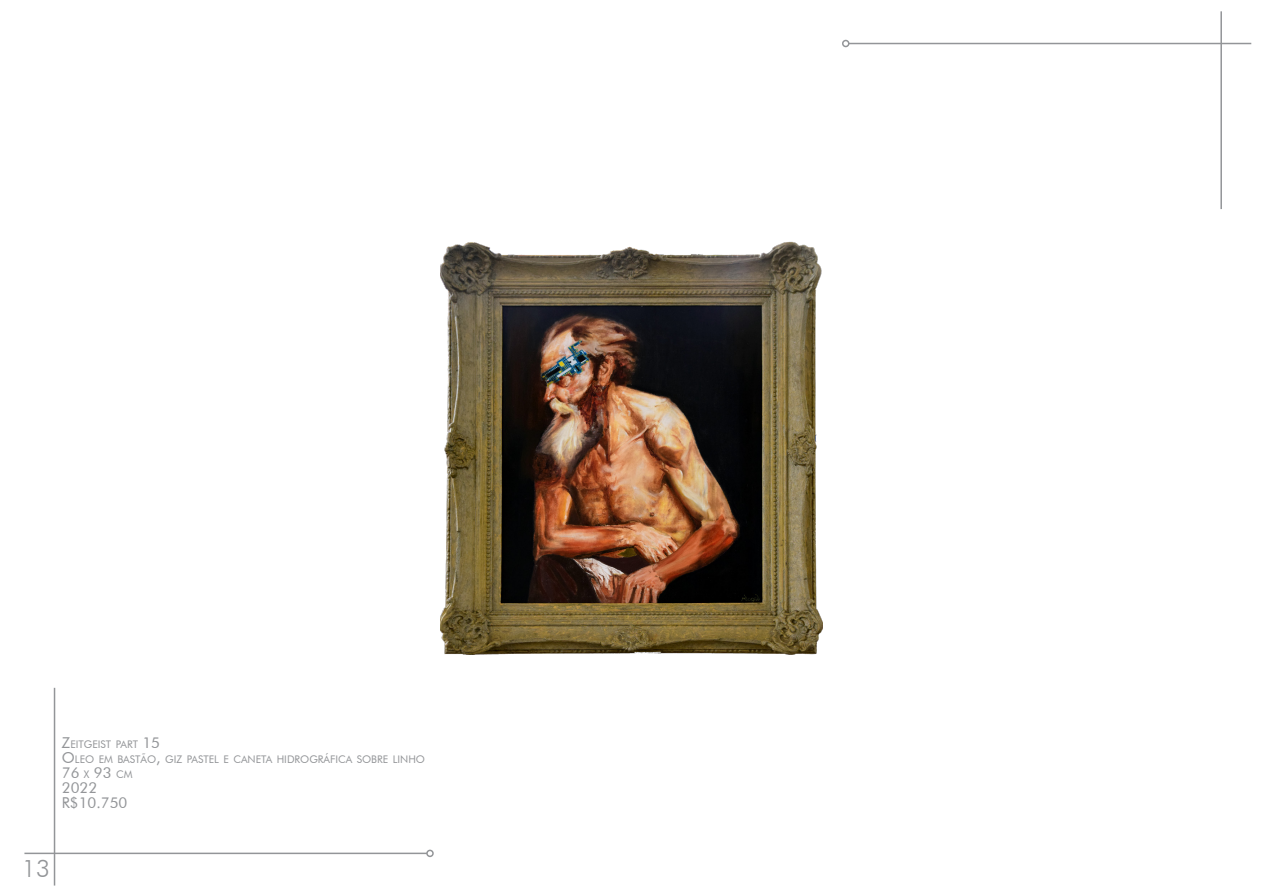
<style>
.page{position:relative;width:1263px;height:893px;background:#fff}
.page>*{position:absolute;margin:0;border:0;box-sizing:border-box;transform-origin:0 0}
.t1{font:300 24px "Futura BT";color:#939598}
.t2{font:15px "Futura BT";color:#939598}
.t3{font:10.5px "Futura BT";color:#939598}
.s1{font-size:15px}
.s2{font-size:10.5px}
</style>
<div class="page">
<hr style="left:24px;top:853px;width:403px;height:1px;background:#939598">
<div style="left:426px;top:850px;width:8px;height:7px;border:2px solid #939598;border-radius:50%"></div>
<hr style="left:54px;top:688px;width:1px;height:197px;background:#939598">
<hr style="left:849px;top:43px;width:402px;height:1px;background:#939598">
<div style="left:842px;top:40px;width:7px;height:7px;border:2px solid #939598;border-radius:50%"></div>
<hr style="left:1220px;top:11px;width:2px;height:198px;background:#939598">
<img style="left:440px;top:241px;width:383px;height:413px">
<p class="t3" style="left:62px;top:738px;width:100px"><span class="s1">Z</span>EITGEIST PART <span class="s1">15</span></p>
<p class="t3" style="left:62px;top:753px;width:364px"><span class="s1">O</span>LEO EM BASTÃO<span class="s1">,</span> GIZ PASTEL E CANETA HIDROGRÁFICA SOBRE LINHO</p>
<p class="t2" style="left:62px;top:764px;width:72px">76 <span class="s2">X</span> 93 <span class="s2">CM</span></p>
<p class="t2" style="left:62px;top:779px;width:37px">2022</p>
<p class="t2" style="left:62px;top:794px;width:67px">R$10.750</p>
<h1 class="t1" style="left:22px;top:854px;width:29px">13</h1>
</div>
